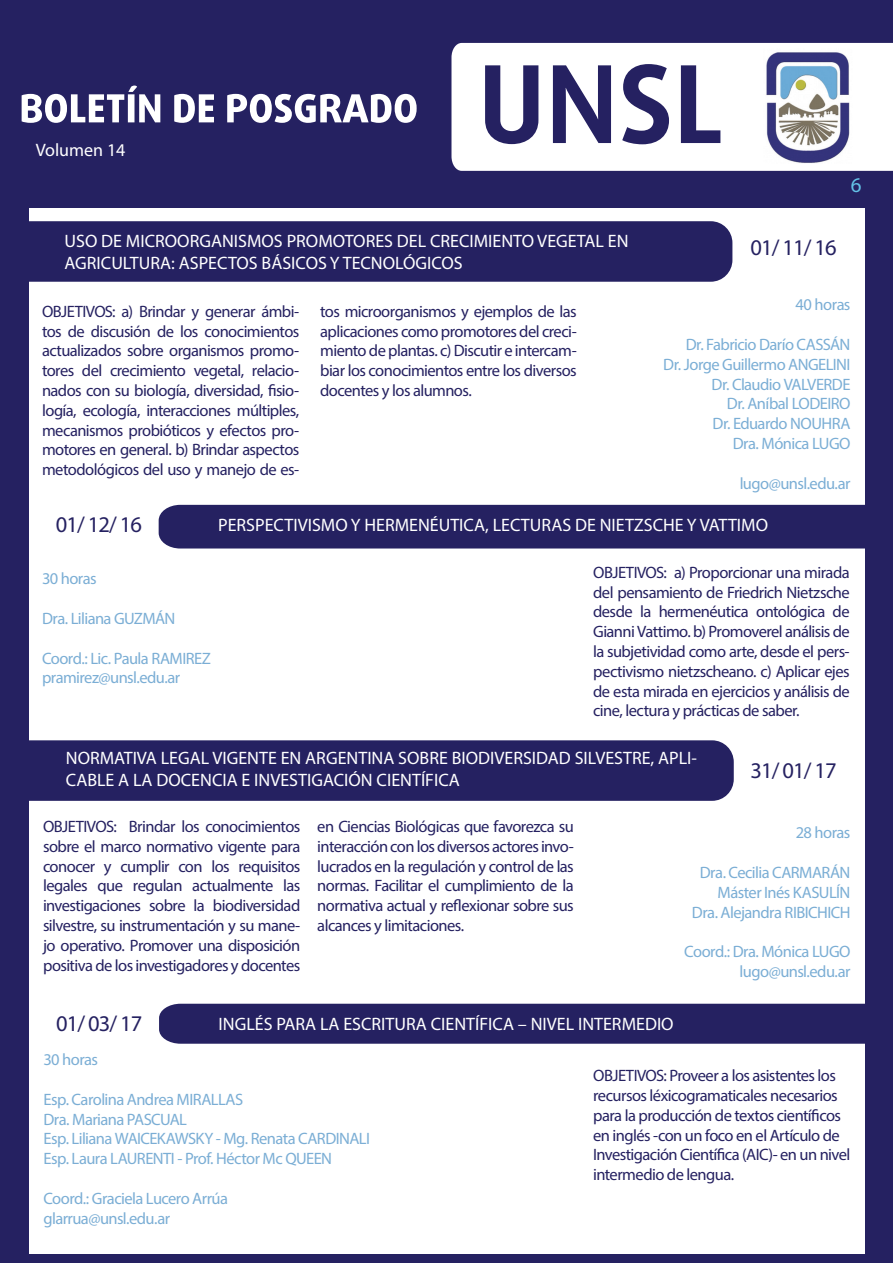
<style>
.page{position:relative;width:893px;height:1263px;background:#252161}
.page>*{position:absolute;margin:0;border:0;box-sizing:border-box;transform-origin:0 0}
.fecha{font:22.5px "Myriad Pro";letter-spacing:-.04em;color:#252161}
.Estilo_de_párrafo_2{font:21px "Myriad Pro";color:#64c2e7}
.titulos{font:18px/21.6px "Myriad Pro";color:#fff}
.Estilo_de_párrafo_1{font:16.5px/19.8px "Myriad Pro";letter-spacing:-.035em;color:#252161;text-align:justify}
.izq{font:16.5px "Myriad Pro";letter-spacing:-.035em;color:#7baed5}
.derecha-org1{font:16.5px "Myriad Pro";letter-spacing:-.035em;color:#7baed5}
</style>
<div class="page">
<div style="left:451px;top:43px;width:442px;height:128px;background:#fff"></div>
<svg style="left:22px;top:85px;width:138px;height:38px"></svg>
<svg style="left:174px;top:93px;width:40px;height:30px"></svg>
<svg style="left:227px;top:93px;width:190px;height:30px"></svg>
<svg style="left:485px;top:57px;width:53px;height:87px"></svg>
<svg style="left:553px;top:57px;width:58px;height:86px"></svg>
<svg style="left:622px;top:56px;width:47px;height:88px"></svg>
<svg style="left:681px;top:57px;width:39px;height:86px"></svg>
<div style="left:29px;top:208px;width:835px;height:1045px;background:#fff"></div>
<img style="left:763px;top:49px;width:89px;height:114px">
<div style="left:6px;top:740px;width:728px;height:61px;background:#252161;border-radius:22px"></div>
<div style="left:159px;top:505px;width:705px;height:43px;background:#252161"></div>
<div style="left:5px;top:221px;width:727px;height:61px;background:#252161;border-radius:22px"></div>
<div style="left:159px;top:1004px;width:706px;height:40px;background:#252161"></div>
<p class="titulos" style="left:36px;top:139px;width:91px">Volumen 14</p>
<p class="Estilo_de_párrafo_2" style="left:851px;top:172px;width:12px">6</p>
<p class="Estilo_de_párrafo_2" style="left:851px;top:173px;width:12px">8</p>
<p class="titulos" style="left:65px;top:230px;width:566px">USO DE MICROORGANISMOS PROMOTORES DEL CRECIMIENTO VEGETAL EN<br>AGRICULTURA: ASPECTOS BÁSICOS Y TECNOLÓGICOS</p>
<p class="fecha" style="left:750px;top:234px;width:88px">01/ 11/ 16</p>
<p class="Estilo_de_párrafo_1" style="left:320px;top:301px;width:258px">tos microorganismos y ejemplos de las aplicaciones como promotores del creci&shy;miento de plantas. c) Discutir e intercam&shy;biar los conocimientos entre los diversos docentes y los alumnos.</p>
<p class="izq" style="left:795px;top:295px;width:56px">40 horas</p>
<p class="izq" style="left:686px;top:334px;width:166px">Dr. Fabricio Darío CASSÁN</p>
<p class="izq" style="left:663px;top:354px;width:189px">Dr. Jorge Guillermo ANGELINI</p>
<p class="izq" style="left:712px;top:374px;width:140px">Dr. Claudio VALVERDE</p>
<p class="izq" style="left:727px;top:394px;width:125px">Dr. Aníbal LODEIRO</p>
<p class="izq" style="left:712px;top:414px;width:139px">Dr. Eduardo NOUHRA</p>
<p class="izq" style="left:733px;top:433px;width:119px">Dra. Mónica LUGO</p>
<p class="izq" style="left:740px;top:473px;width:112px">lugo@unsl.edu.ar</p>
<p class="Estilo_de_párrafo_1" style="left:42px;top:301px;width:259px">OBJETIVOS: a) Brindar y generar ámbi&shy;tos de discusión de los conocimientos actualizados sobre organismos promo&shy;tores del crecimiento vegetal, relacio&shy;nados con su biología, diversidad, fisio&shy;logía, ecología, interacciones múltiples, mecanismos probióticos y efectos pro&shy;motores en general. b) Brindar aspectos metodológicos del uso y manejo de es-</p>
<p class="fecha" style="left:56px;top:510px;width:88px">01/ 12/ 16</p>
<p class="titulos" style="left:218px;top:514px;width:551px">PERSPECTIVISMO Y HERMENÉUTICA, LECTURAS DE NIETZSCHE Y VATTIMO</p>
<p class="izq" style="left:42px;top:569px;width:56px">30 horas</p>
<p class="izq" style="left:42px;top:608px;width:135px">Dra. Liliana GUZMÁN</p>
<p class="izq" style="left:42px;top:648px;width:171px">Coord.: Lic. Paula RAMIREZ</p>
<p class="izq" style="left:42px;top:668px;width:140px">pramirez@unsl.edu.ar</p>
<p class="Estilo_de_párrafo_1" style="left:593px;top:562px;width:258px">OBJETIVOS: a) Proporcionar una mirada del pensamiento de Friedrich Nietzsche desde la hermenéutica ontológica de Gianni Vattimo. b) Promoverel análisis de la subjetividad como arte, desde el pers&shy;pectivismo nietzscheano. c) Aplicar ejes de esta mirada en ejercicios y análisis de cine, lectura y prácticas de saber.</p>
<p class="titulos" style="left:66px;top:747px;width:633px">NORMATIVA LEGAL VIGENTE EN ARGENTINA SOBRE BIODIVERSIDAD SILVESTRE, APLI-<br>CABLE A LA DOCENCIA E INVESTIGACIÓN CIENTÍFICA</p>
<p class="fecha" style="left:750px;top:757px;width:88px">31/ 01/ 17</p>
<p class="Estilo_de_párrafo_1" style="left:43px;top:816px;width:259px">OBJETIVOS: Brindar los conocimientos sobre el marco normativo vigente para conocer y cumplir con los requisitos legales que regulan actualmente las investigaciones sobre la biodiversidad silvestre, su instrumentación y su mane&shy;jo operativo. Promover una disposición positiva de los investigadores y docentes</p>
<p class="Estilo_de_párrafo_1" style="left:317px;top:816px;width:258px">en Ciencias Biológicas que favorezca su interacción con los diversos actores invo&shy;lucrados en la regulación y control de las normas. Facilitar el cumplimiento de la normativa actual y reflexionar sobre sus alcances y limitaciones.</p>
<p class="izq" style="left:796px;top:823px;width:56px">28 horas</p>
<p class="izq" style="left:700px;top:862px;width:152px">Dra. Cecilia CARMARÁN</p>
<p class="izq" style="left:718px;top:882px;width:134px">Máster Inés KASULÍN</p>
<p class="izq" style="left:692px;top:902px;width:160px">Dra. Alejandra RIBICHICH</p>
<p class="izq" style="left:684px;top:941px;width:168px">Coord.: Dra. Mónica LUGO</p>
<p class="izq" style="left:740px;top:961px;width:112px">lugo@unsl.edu.ar</p>
<p class="fecha" style="left:56px;top:1009px;width:88px">01/ 03/ 17</p>
<p class="titulos" style="left:219px;top:1013px;width:457px">INGLÉS PARA LA ESCRITURA CIENTÍFICA – NIVEL INTERMEDIO</p>
<p class="derecha-org1" style="left:43px;top:1049px;width:56px">30 horas</p>
<p class="derecha-org1" style="left:43px;top:1089px;width:201px">Esp. Carolina Andrea MIRALLAS</p>
<p class="derecha-org1" style="left:43px;top:1109px;width:145px">Dra. Mariana PASCUAL</p>
<p class="derecha-org1" style="left:43px;top:1129px;width:328px">Esp. Liliana WAICEKAWSKY - Mg. Renata CARDINALI</p>
<p class="derecha-org1" style="left:43px;top:1148px;width:290px">Esp. Laura LAURENTI - Prof. Héctor Mc QUEEN</p>
<p class="derecha-org1" style="left:43px;top:1188px;width:186px">Coord.: Graciela Lucero Arrúa</p>
<p class="derecha-org1" style="left:43px;top:1208px;width:128px">glarrua@unsl.edu.ar</p>
<p class="Estilo_de_párrafo_1" style="left:593px;top:1065px;width:259px;text-align:left">OBJETIVOS: Proveer a los asistentes los recursos léxicogramaticales necesarios para la producción de textos científicos en inglés -con un foco en el Artículo de Investigación Científica (AIC)- en un nivel</p>
<p class="Estilo_de_párrafo_1" style="left:593px;top:1164px;width:143px">intermedio de lengua.</p>
</div>
